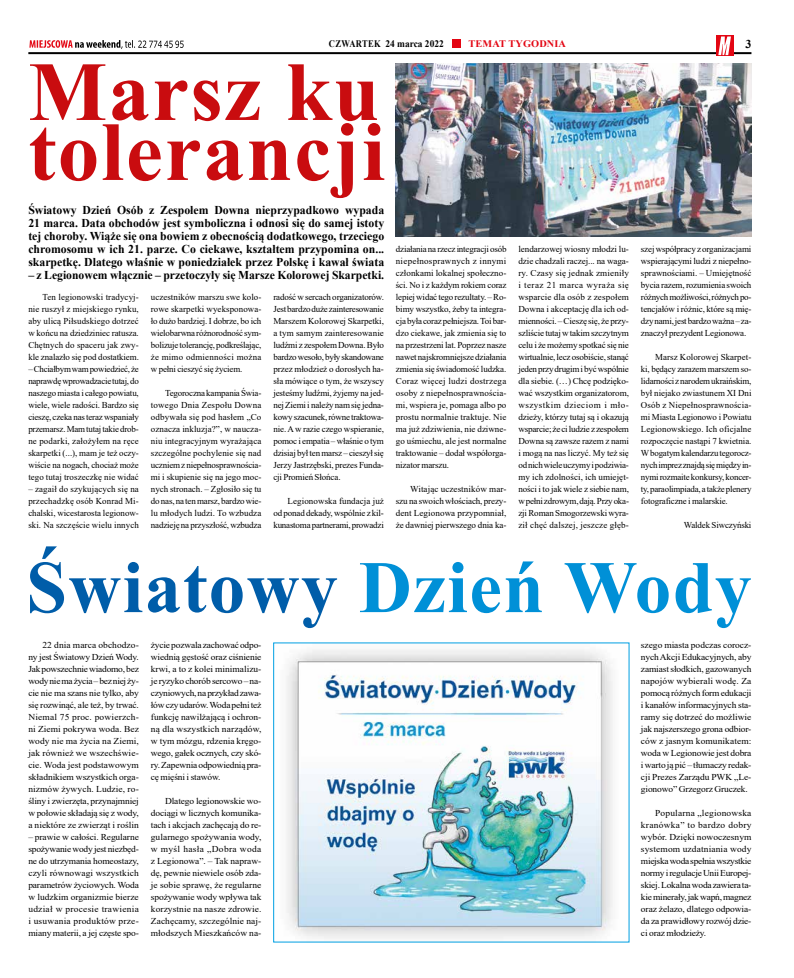
<style>
.page{position:relative;width:794px;height:978px;background:#fff}
.page>*{position:absolute;margin:0;border:0;box-sizing:border-box;transform-origin:0 0}
.t1{font:700 84px/60px "Times New Roman";letter-spacing:.02em;color:#c90c0f}
.t2{font:700 74px "Times New Roman";letter-spacing:.02em;color:#0090d7}
.t3{font:700 12px/13px "Times New Roman";color:#000;text-align:justify}
.t4{font:700 10px "Times New Roman";color:#000;scale:.85 1}
.t5{font:700 10px "Times New Roman";letter-spacing:.01em;color:#e30613}
.t6{font:9px/12px "Times New Roman";letter-spacing:-.015em;color:#000;text-align:justify}
.t7{font:9px/12px "Times New Roman";letter-spacing:-.015em;color:#000;text-align:justify;scale:1.05 1}
.s1{color:#005da9}
</style>
<div class="page">
<hr style="left:28px;top:52px;width:723px;height:2px;background:#000">
<div style="left:452px;top:39px;width:8px;height:9px;background:#e30613"></div>
<svg style="left:716px;top:35px;width:17px;height:21px"></svg>
<svg style="left:718px;top:37px;width:13px;height:18px"></svg>
<svg style="left:29px;top:40px;width:155px;height:9px"></svg>
<img style="left:286px;top:650px;width:327px;height:289px">
<img style="left:396px;top:63px;width:355px;height:174px">
<p class="t4" style="left:329px;top:37px;width:137px">CZWARTEK 24 marca 2022</p>
<p class="t5" style="left:468px;top:37px;width:99px">TEMAT TYGODNIA</p>
<h3 class="t3" style="left:745px;top:37px;width:7px">3</h3>
<h1 class="t1" style="left:28px;top:59px;width:358px">Marsz ku tolerancji</h1>
<p class="t3" style="left:28px;top:203px;width:357px">Światowy Dzień Osób z Zespołem Downa nieprzypadkowo wypada 21 marca. Data obchodów jest symboliczna i odnosi się do samej istoty tej choroby. Wiąże się ona bowiem z obecnością dodatkowego, trzeciego chromosomu w ich 21. parze. Co ciekawe, kształtem przypomina on... skarpetkę. Dlatego właśnie w poniedziałek przez Polskę i kawał świata</p>
<h3 class="t3" style="left:28px;top:268px;width:357px">– z Legionowem włącznie – przetoczyły się Marsze Kolorowej Skarpetki.</h3>
<p class="t6" style="left:518px;top:243px;width:112px">lendarzowej wiosny młodzi lu&shy;dzie chadzali raczej... na waga&shy;ry. Czasy się jednak zmieniły i teraz 21 marca wyraża się wsparcie dla osób z zespołem Downa i akceptację dla ich od&shy;mienności. – Cieszę się, że przy&shy;szliście tutaj w takim szczytnym celu i że możemy spotkać się nie wirtualnie, lecz osobiście, stanąć jeden przy drugim i być wspólnie dla siebie. (…) Chcę podzięko&shy;wać wszystkim organizatorom, wszystkim dzieciom i mło&shy;dzieży, którzy tutaj są i okazują wsparcie; że ci ludzie z zespołem Downa są zawsze razem z nami i mogą na nas liczyć. My też się od nich wiele uczymy i podziwia&shy;my ich zdolności, ich umiejęt&shy;ności i to jak wiele z siebie nam, w pełni zdrowym, dają. Przy oka&shy;zji Roman Smogorzewski wyra&shy;ził chęć dalszej, jeszcze głęb-</p>
<p class="t6" style="left:641px;top:243px;width:112px">szej współpracy z organizacjami wspierającymi ludzi z niepełno&shy;sprawnościami. – Umiejętność bycia razem, rozumienia swoich różnych możliwości, różnych po&shy;tencjałów i różnic, które są mię&shy;dzy nami, jest bardzo ważna – za&shy;znaczył prezydent Legionowa.</p>
<p class="t6" style="left:396px;top:243px;width:112px">działania na rzecz integracji osób niepełnosprawnych z innymi członkami lokalnej społeczno&shy;ści. No i z każdym rokiem coraz lepiej widać tego rezultaty. – Ro&shy;bimy wszystko, żeby ta integra&shy;cja była coraz pełniejsza. Toi bar&shy;dzo ciekawe, jak zmienia się to na przestrzeni lat. Poprzez nasze nawet najskromniejsze działania zmienia się świadomość ludzka.<br>Coraz więcej ludzi dostrzega osoby z niepełnosprawnościa&shy;mi, wspiera je, pomaga albo po prostu normalnie traktuje. Nie ma już zdziwienia, nie dziwne&shy;go uśmiechu, ale jest normalne traktowanie – dodał współorga&shy;nizator marszu.</p>
<p class="t6" style="left:396px;top:483px;width:112px;text-indent:14px">Witając uczestników mar&shy;szu na swoich włościach, prezy&shy;dent Legionowa przypomniał, że dawniej pierwszego dnia ka-</p>
<p class="t6" style="left:273px;top:291px;width:112px">radość w sercach organizatorów.<br>Jest bardzo duże zainteresowanie Marszem Kolorowej Skarpetki, a tym samym zainteresowanie ludźmi z zespołem Downa. Było bardzo wesoło, były skandowane przez młodzież o dorosłych ha&shy;sła mówiące o tym, że wszyscy jesteśmy ludźmi, żyjemy na jed&shy;nej Ziemi i należy nam się jedna&shy;kowy szacunek, równe traktowa&shy;nie. A w razie czego wspieranie, pomoc i empatia – właśnie o tym dzisiaj był ten marsz – cieszył się Jerzy Jastrzębski, prezes Funda&shy;cji Promień Słońca.</p>
<p class="t6" style="left:273px;top:495px;width:112px;text-indent:14px">Legionowska fundacja już od ponad dekady, wspólnie z kil&shy;kunastoma partnerami, prowadzi</p>
<p class="t6" style="left:28px;top:291px;width:112px;text-indent:14px">Ten legionowski tradycyj&shy;nie ruszył z miejskiego rynku, aby ulicą Piłsudskiego dotrzeć w końcu na dziedziniec ratusza.<br>Chętnych do spaceru jak zwy&shy;kle znalazło się pod dostatkiem.</p>
<p class="t6" style="left:28px;top:363px;width:112px">– Chciałbym wam powiedzieć, że naprawdę wprowadzacie tutaj, do naszego miasta i całego powiatu, wiele, wiele radości. Bardzo się cieszę, czeka nas teraz wspaniały przemarsz. Mam tutaj takie drob&shy;ne podarki, założyłem na ręce skarpetki (...), mam je też oczy&shy;wiście na nogach, chociaż może tego tutaj troszeczkę nie widać</p>
<p class="t6" style="left:28px;top:483px;width:112px">– zagaił do szykujących się na przechadzkę osób Konrad Mi&shy;chalski, wicestarosta legionow&shy;ski. Na szczęście wielu innych</p>
<p class="t6" style="left:151px;top:291px;width:112px">uczestników marszu swe kolo&shy;rowe skarpetki wyeksponowa&shy;ło dużo bardziej. I dobrze, bo ich wielobarwna różnorodność sym&shy;bolizuje tolerancję, podkreślając, że mimo odmienności można w pełni cieszyć się życiem.</p>
<p class="t6" style="left:151px;top:387px;width:112px;text-indent:14px">Tegoroczna kampania Świa&shy;towego Dnia Zespołu Downa odbywała się pod hasłem „Co oznacza inkluzja?”, w naucza&shy;niu integracyjnym wyrażająca szczególne pochylenie się nad uczniem z niepełnosprawnościa&shy;mi i skupienie się na jego moc&shy;nych stronach. – Zgłosiło się tu do nas, na ten marsz, bardzo wie&shy;lu młodych ludzi. To wzbudza nadzieję na przyszłość, wzbudza</p>
<p class="t6" style="left:641px;top:351px;width:112px;text-indent:14px">Marsz Kolorowej Skarpet&shy;ki, będący zarazem marszem so&shy;lidarności z narodem ukraińskim, był niejako zwiastunem XI Dni Osób z Niepełnosprawnościa&shy;mi Miasta Legionowo i Powiatu Legionowskiego. Ich oficjalne rozpoczęcie nastąpi 7 kwietnia.<br>W bogatym kalendarzu tegorocz&shy;nych imprez znajdą się między in&shy;nymi rozmaite konkursy, koncer&shy;ty, paraolimpiada, a także plenery fotograficzne i malarskie.</p>
<p class="t6" style="left:684px;top:519px;width:69px">Waldek Siwczyński</p>
<h2 class="t2" style="left:26px;top:534px;width:727px"><span class="s1">Światowy</span> Dzień Wody</h2>
<p class="t7" style="left:28px;top:639px;width:107px;text-indent:14px">22 dnia marca obchodzo&shy;ny jest Światowy Dzień Wody.<br>Jak powszechnie wiadomo, bez wody nie ma życia – bez niej ży&shy;cie nie ma szans nie tylko, aby się rozwinąć, ale też, by trwać.<br>Niemal 75 proc. powierzch&shy;ni Ziemi pokrywa woda. Bez wody nie ma życia na Ziemi, jak również we wszechświe&shy;cie. Woda jest podstawowym składnikiem wszystkich orga&shy;nizmów żywych. Ludzie, ro&shy;śliny i zwierzęta, przynajmniej w połowie składają się z wody, a niektóre ze zwierząt i roślin</p>
<p class="t7" style="left:28px;top:831px;width:107px">– prawie w całości. Regularne spożywanie wody jest niezbęd&shy;ne do utrzymania homeostazy, czyli równowagi wszystkich parametrów życiowych. Woda w ludzkim organizmie bierze udział w procesie trawienia i usuwania produktów prze&shy;miany materii, a jej częste spo-</p>
<p class="t7" style="left:151px;top:639px;width:107px">życie pozwala zachować odpo&shy;wiednią gęstość oraz ciśnienie krwi, a to z kolei minimalizu&shy;je ryzyko chorób sercowo – na&shy;czyniowych, na przykład zawa&shy;łów czy udarów. Woda pełni też funkcję nawilżającą i ochron&shy;ną dla wszystkich narządów, w tym mózgu, rdzenia kręgo&shy;wego, gałek ocznych, czy skó&shy;ry. Zapewnia odpowiednią pra&shy;cę mięśni i stawów.</p>
<p class="t7" style="left:151px;top:795px;width:107px;text-indent:14px">Dlatego legionowskie wo&shy;dociągi w licznych komunika&shy;tach i akcjach zachęcają do re&shy;gularnego spożywania wody, w myśl hasła „Dobra woda z Legionowa”. – Tak napraw&shy;dę, pewnie niewiele osób zda&shy;je sobie sprawę, że regularne spożywanie wody wpływa tak korzystnie na nasze zdrowie.<br>Zachęcamy, szczególnie naj&shy;młodszych Mieszkańców na-</p>
<p class="t7" style="left:641px;top:639px;width:107px">szego miasta podczas corocz&shy;nych Akcji Edukacyjnych, aby zamiast słodkich, gazowanych napojów wybierali wodę. Za pomocą różnych form edukacji i kanałów informacyjnych sta&shy;ramy się dotrzeć do możliwie jak najszerszego grona odbior&shy;ców z jasnym komunikatem: woda w Legionowie jest dobra i warto ją pić – tłumaczy redak&shy;cji Prezes Zarządu PWK „Le&shy;gionowo” Grzegorz Gruczek.</p>
<p class="t7" style="left:641px;top:807px;width:107px;text-indent:14px">Popularna „legionowska kranówka” to bardzo dobry wybór. Dzięki nowoczesnym systemom uzdatniania wody miejska woda spełnia wszystkie normy i regulacje Unii Europej&shy;skiej. Lokalna woda zawiera ta&shy;kie minerały, jak wapń, magnez oraz żelazo, dlatego odpowia&shy;da za prawidłowy rozwój dzie&shy;ci oraz młodzieży.</p>
</div>
